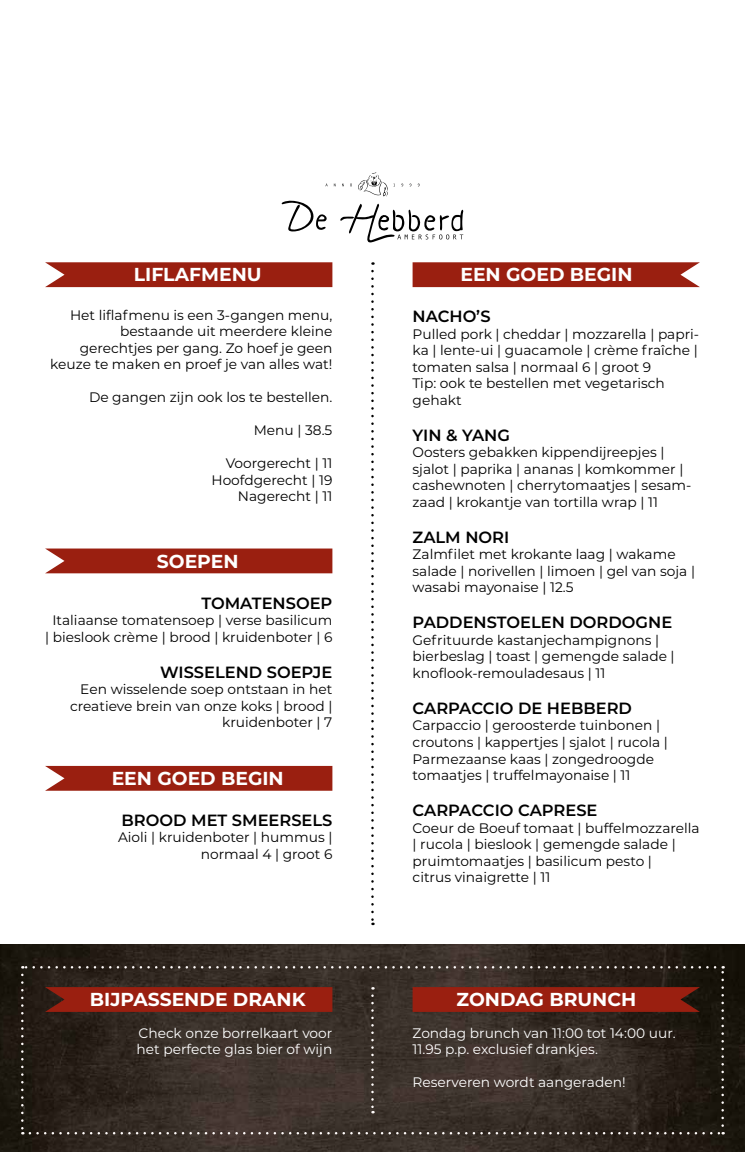
<style>
.page{position:relative;width:745px;height:1152px;background:#fff}
.page>*{position:absolute;margin:0;border:0;box-sizing:border-box;transform-origin:0 0}
.t1{font:700 18.75px "Montserrat";color:#fff}
.t2{font:600 16.25px "Montserrat";color:#000}
.t3{font:13.75px/16.5px "Montserrat";color:#000}
.t4{font:13.75px/16.5px "Montserrat";color:#fff}
</style>
<div class="page">
<img style="left:0;top:945px;width:744px;height:207px">
<svg style="left:21px;top:974px;width:3px;height:160px"></svg>
<svg style="left:30px;top:1132px;width:693px;height:2px"></svg>
<svg style="left:721px;top:966px;width:2px;height:159px"></svg>
<svg style="left:22px;top:966px;width:692px;height:2px"></svg>
<svg style="left:371px;top:995px;width:2px;height:118px"></svg>
<svg style="left:371px;top:271px;width:2px;height:654px"></svg>
<svg style="left:350px;top:172px;width:45px;height:25px"></svg>
<svg style="left:281px;top:200px;width:46px;height:31px"></svg>
<svg style="left:340px;top:204px;width:123px;height:38px"></svg>
<svg style="left:412px;top:262px;width:287px;height:25px;background:#9e281a"></svg>
<svg style="left:45px;top:262px;width:287px;height:25px;background:#9e291a"></svg>
<svg style="left:412px;top:987px;width:287px;height:25px;background:#951e10"></svg>
<svg style="left:45px;top:987px;width:287px;height:25px;background:#951f10"></svg>
<svg style="left:45px;top:548px;width:287px;height:25px;background:#9f2b1d"></svg>
<div style="left:45px;top:766px;width:287px;height:24px;background:#9a1f10"></div>
<h1 class="t1" style="left:134px;top:261px;width:129px">LIFLAFMENU</h1>
<h1 class="t1" style="left:460px;top:261px;width:173px">EEN GOED BEGIN</h1>
<p class="t3" style="left:50px;top:306px;width:283px;text-align:right">Het liflafmenu is een 3-gangen menu, bestaande uit meerdere kleine gerechtjes per gang. Zo hoef je geen keuze te maken en proef je van alles wat!</p>
<p class="t3" style="left:89px;top:389px;width:245px">De gangen zijn ook los te bestellen.</p>
<p class="t3" style="left:253px;top:422px;width:80px">Menu | 38.5</p>
<p class="t3" style="left:211px;top:455px;width:122px;text-align:right">Voorgerecht | 11<br>Hoofdgerecht | 19<br>Nagerecht | 11</p>
<h1 class="t1" style="left:157px;top:547px;width:83px">SOEPEN</h1>
<p class="t2" style="left:201px;top:591px;width:132px">TOMATENSOEP</p>
<p class="t3" style="left:45px;top:611px;width:288px;text-align:center">Italiaanse tomatensoep | verse basilicum | bieslook crème | brood | kruidenboter | 6</p>
<p class="t2" style="left:160px;top:660px;width:174px">WISSELEND SOEPJE</p>
<p class="t3" style="left:70px;top:680px;width:263px;text-align:right">Een wisselende soep ontstaan in het creatieve brein van onze koks | brood | kruidenboter | 7</p>
<h1 class="t1" style="left:112px;top:764px;width:173px">EEN GOED BEGIN</h1>
<p class="t2" style="left:121px;top:808px;width:212px">BROOD MET SMEERSELS</p>
<p class="t3" style="left:118px;top:829px;width:216px;text-align:right">Aioli | kruidenboter | hummus | normaal 4 | groot 6</p>
<p class="t2" style="left:412px;top:305px;width:79px">NACHO’S</p>
<p class="t3" style="left:412px;top:325px;width:288px">Pulled pork | cheddar | mozzarella | papri&shy;ka | lente-ui | guacamole | crème fraîche | tomaten salsa | normaal 6 | groot 9<br>Tip: ook te bestellen met vegetarisch gehakt</p>
<p class="t2" style="left:412px;top:423px;width:99px">YIN &amp; YANG</p>
<p class="t3" style="left:412px;top:444px;width:280px">Oosters gebakken kippendijreepjes | sjalot | paprika | ananas | komkommer | cashewnoten | cherrytomaatjes | sesam&shy;zaad | krokantje van tortilla wrap | 11</p>
<p class="t2" style="left:412px;top:525px;width:98px">ZALM NORI</p>
<p class="t3" style="left:412px;top:546px;width:284px">Zalmfilet met krokante laag | wakame salade | norivellen | limoen | gel van soja | wasabi mayonaise | 12.5</p>
<p class="t2" style="left:412px;top:611px;width:261px">PADDENSTOELEN DORDOGNE</p>
<p class="t3" style="left:412px;top:631px;width:263px">Gefrituurde kastanjechampignons | bierbeslag | toast | gemengde salade | knoflook-remouladesaus | 11</p>
<p class="t2" style="left:412px;top:696px;width:221px">CARPACCIO DE HEBBERD</p>
<p class="t3" style="left:412px;top:717px;width:256px">Carpaccio | geroosterde tuinbonen | croutons | kappertjes | sjalot | rucola | Parmezaanse kaas | zongedroogde tomaatjes | truffelmayonaise | 11</p>
<p class="t2" style="left:412px;top:798px;width:186px">CARPACCIO CAPRESE</p>
<p class="t3" style="left:412px;top:819px;width:288px">Coeur de Boeuf tomaat | buffelmozzarella | rucola | bieslook | gemengde salade | pruimtomaatjes | basilicum pesto |<br>citrus vinaigrette | 11</p>
<h1 class="t1" style="left:90px;top:986px;width:217px">BIJPASSENDE DRANK</h1>
<h1 class="t1" style="left:456px;top:986px;width:181px">ZONDAG BRUNCH</h1>
<p class="t4" style="left:136px;top:1024px;width:197px">Check onze borrelkaart voor het perfecte glas bier of wijn</p>
<p class="t4" style="left:412px;top:1024px;width:264px">Zondag brunch van 11:00 tot 14:00 uur.<br>11.95 p.p. exclusief drankjes.</p>
<p class="t4" style="left:412px;top:1073px;width:214px">Reserveren wordt aangeraden!</p>
</div>
